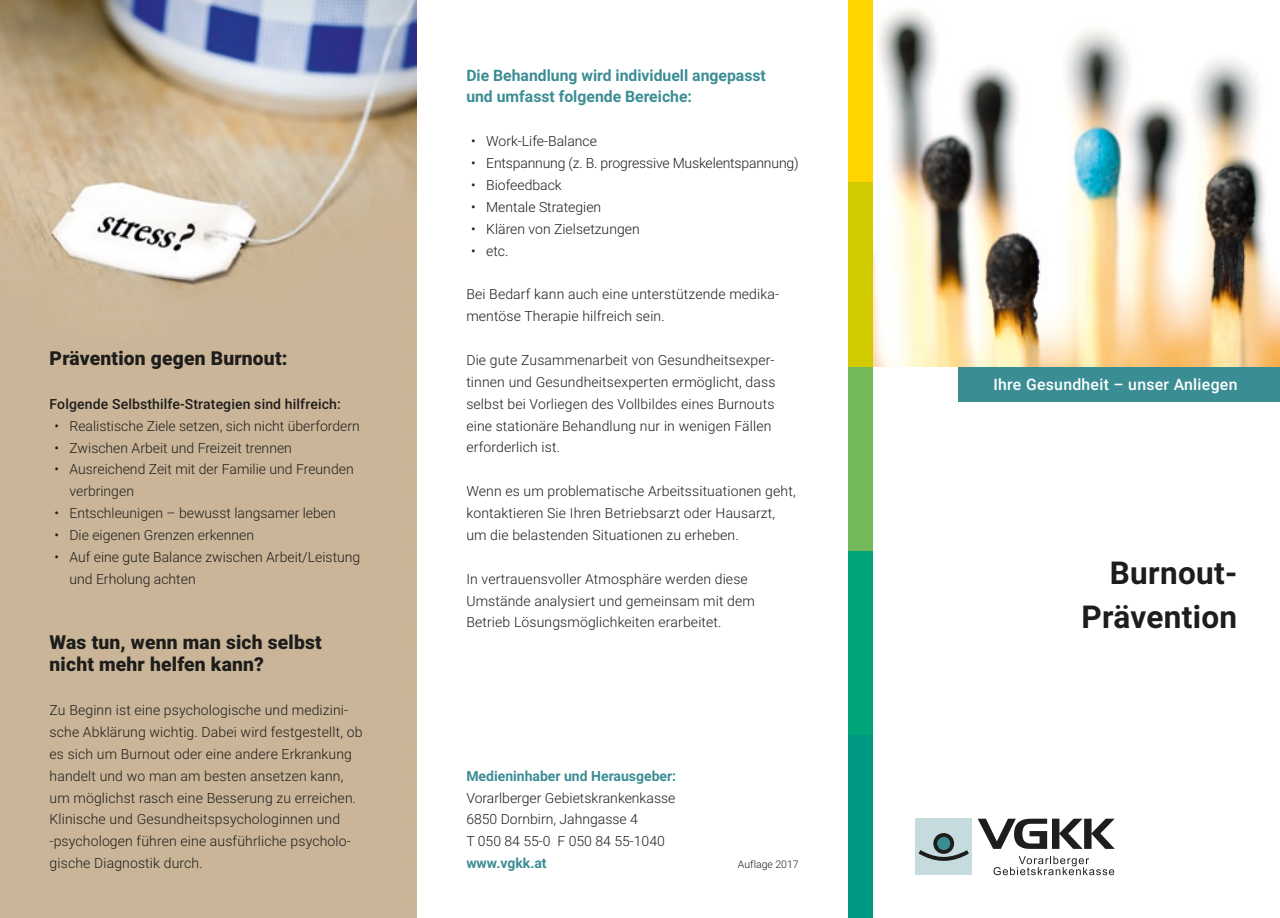
<style>
.page{position:relative;width:1280px;height:918px;background:#fff}
.page>*{position:absolute;margin:0;border:0;box-sizing:border-box;transform-origin:0 0}
.t1{font:700 31.5px/43.8px "Roboto";letter-spacing:.01em;color:#1d1d1b;text-align:right}
.t2{font:900 19.25px/21.9px "Roboto";letter-spacing:.01em;color:#1d1d1b}
.t3{font:700 15.75px/21.9px "Roboto";color:#3b8d94}
.t4{font:500 15.75px "Roboto";letter-spacing:.02em;color:#fff}
.t5{font:300 14px/21.9px "Roboto";letter-spacing:.01em;color:#1d1d1b}
.t6{font:300 14px "Roboto";letter-spacing:-.01em;color:#1d1d1b}
.t7{font:500 14px "Roboto";letter-spacing:.01em;color:#1d1d1b}
.t8{font:700 14px "Roboto";color:#3b8d94}
.t9{font:300 10.5px "Roboto";color:#1d1d1b}
</style>
<div class="page">
<img style="left:873px;top:10px;width:407px;height:356px">
<div style="left:848px;top:0;width:25px;height:183px;background:#ffd500"></div>
<div style="left:848px;top:367px;width:25px;height:184px;background:#74b959"></div>
<div style="left:848px;top:183px;width:25px;height:184px;background:#d1ca00"></div>
<div style="left:848px;top:551px;width:25px;height:184px;background:#00a57a"></div>
<div style="left:848px;top:735px;width:25px;height:183px;background:#009982"></div>
<svg style="left:978px;top:818px;width:136px;height:31px"></svg>
<svg style="left:993px;top:856px;width:121px;height:19px"></svg>
<div style="left:916px;top:818px;width:56px;height:57px;background:#c6dbde"></div>
<svg style="left:933px;top:833px;width:21px;height:21px"></svg>
<div style="left:937px;top:837px;width:13px;height:13px;background:#3b8d94;border-radius:50%"></div>
<svg style="left:918px;top:850px;width:51px;height:11px"></svg>
<img style="left:0;top:0;width:417px;height:918px">
<div style="left:959px;top:367px;width:321px;height:34px;background:#3b8d94"></div>
<h2 class="t2" style="left:50px;top:346px;width:239px">Prävention gegen Burnout:</h2>
<p class="t7" style="left:50px;top:394px;width:293px">Folgende Selbsthilfe-Strategien sind hilfreich:</p>
<p class="t5" style="left:55px;top:414px;width:307px">• Realistische Ziele setzen, sich nicht überfordern</p>
<p class="t5" style="left:55px;top:436px;width:239px">• Zwischen Arbeit und Freizeit trennen</p>
<p class="t5" style="left:69px;top:458px;width:286px;text-indent:-15px">• Ausreichend Zeit mit der Familie und Freunden verbringen</p>
<p class="t5" style="left:55px;top:502px;width:283px">• Entschleunigen – bewusst langsamer leben</p>
<p class="t5" style="left:55px;top:523px;width:201px">• Die eigenen Grenzen erkennen</p>
<p class="t5" style="left:69px;top:545px;width:292px;text-indent:-15px">• Auf eine gute Balance zwischen Arbeit/Leistung und Erholung achten</p>
<h2 class="t2" style="left:50px;top:631px;width:274px">Was tun, wenn man sich selbst nicht mehr helfen kann?</h2>
<p class="t5" style="left:50px;top:698px;width:314px">Zu Beginn ist eine psychologische und medizini&shy;sche Abklärung wichtig. Dabei wird festgestellt, ob es sich um Burnout oder eine andere Erkrankung handelt und wo man am besten ansetzen kann, um möglichst rasch eine Besserung zu erreichen.<br>Klinische und Gesundheitspsychologinnen und -psychologen führen eine ausführliche psycholo&shy;gische Diagnostik durch.</p>
<p class="t3" style="left:466px;top:63px;width:301px">Die Behandlung wird individuell angepasst und umfasst folgende Bereiche:</p>
<p class="t5" style="left:471px;top:130px;width:127px">• Work-Life-Balance</p>
<p class="t6" style="left:471px;top:153px;width:329px">• Entspannung (z. B. progressive Muskelentspannung)</p>
<p class="t5" style="left:471px;top:173px;width:92px">• Biofeedback</p>
<p class="t5" style="left:471px;top:195px;width:131px">• Mentale Strategien</p>
<p class="t5" style="left:471px;top:217px;width:170px">• Klären von Zielsetzungen</p>
<p class="t5" style="left:471px;top:239px;width:39px">• etc.</p>
<p class="t5" style="left:466px;top:283px;width:314px">Bei Bedarf kann auch eine unterstützende medika&shy;mentöse Therapie hilfreich sein.</p>
<p class="t5" style="left:466px;top:348px;width:311px">Die gute Zusammenarbeit von Gesundheitsexper&shy;tinnen und Gesundheitsexperten ermöglicht, dass selbst bei Vorliegen des Vollbildes eines Burnouts eine stationäre Behandlung nur in wenigen Fällen erforderlich ist.</p>
<p class="t5" style="left:466px;top:480px;width:331px">Wenn es um problematische Arbeitssituationen geht, kontaktieren Sie Ihren Betriebsarzt oder Hausarzt, um die belastenden Situationen zu erheben.</p>
<p class="t5" style="left:466px;top:567px;width:290px">In vertrauensvoller Atmosphäre werden diese<br>Umstände analysiert und gemeinsam mit dem<br>Betrieb Lösungsmöglichkeiten erarbeitet.</p>
<p class="t8" style="left:466px;top:766px;width:211px">Medieninhaber und Herausgeber:</p>
<p class="t5" style="left:466px;top:786px;width:211px">Vorarlberger Gebietskrankenkasse<br>6850 Dornbirn, Jahngasse 4<br>T 050 84 55-0 F 050 84 55-1040</p>
<p class="t8" style="left:466px;top:853px;width:82px">www.vgkk.at</p>
<p class="t9" style="left:738px;top:857px;width:62px">Auflage 2017</p>
<p class="t4" style="left:993px;top:373px;width:245px">Ihre Gesundheit – unser Anliegen</p>
<h1 class="t1" style="left:1081px;top:549px;width:157px">Burnout-<br>Prävention</h1>
</div>
